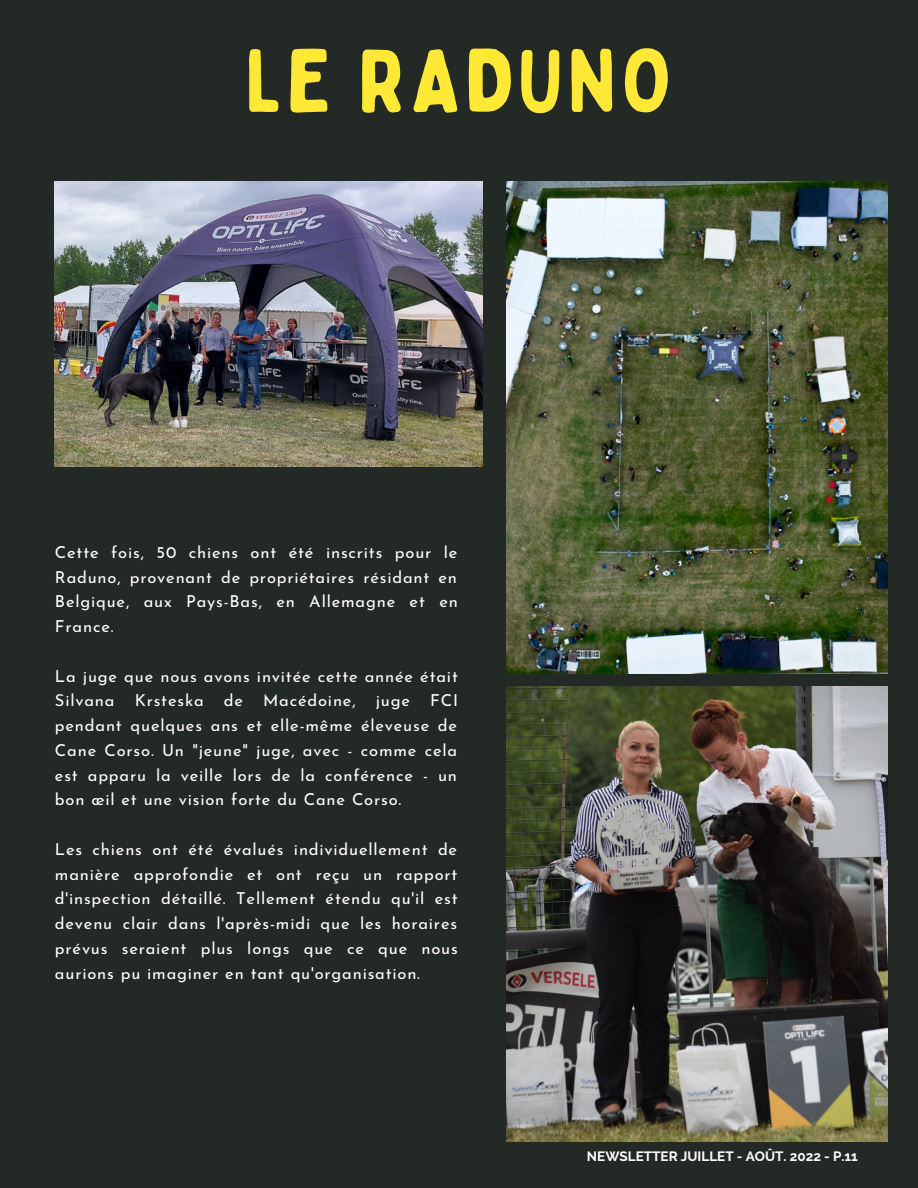
<style>
.page{position:relative;width:918px;height:1188px;background:#232a25}
.page>*{position:absolute;margin:0;border:0;box-sizing:border-box;transform-origin:0 0}
.t1{font:89.25px "Bobby Jones Soft";letter-spacing:.05em;color:#ffe936}
.t2{font:16.5px/24.8px "Josefin Sans";letter-spacing:.05em;color:#fff;text-align:justify}
.t3{font:700 13.5px "Raleway";color:#fff}
</style>
<div class="page">
<img style="left:507px;top:181px;width:381px;height:492px">
<img style="left:55px;top:181px;width:427px;height:285px">
<img style="left:507px;top:687px;width:381px;height:454px">
<h1 class="t1" style="left:245px;top:25px;width:428px">LE RADUNO</h1>
<p class="t2" style="left:55px;top:541px;width:404px">Cette fois, 50 chiens ont été inscrits pour le Raduno, provenant de propriétaires résidant en Belgique, aux Pays-Bas, en Allemagne et en France.</p>
<p class="t2" style="left:55px;top:665px;width:405px">La juge que nous avons invitée cette année était Silvana Krsteska de Macédoine, juge FCI pendant quelques ans et elle-même éleveuse de Cane Corso. Un "jeune" juge, avec - comme cela est apparu la veille lors de la conférence - un bon œil et une vision forte du Cane Corso.</p>
<p class="t2" style="left:55px;top:838px;width:404px">Les chiens ont été évalués individuellement de manière approfondie et ont reçu un rapport d'inspection détaillé. Tellement étendu qu'il est devenu clair dans l'après-midi que les horaires prévus seraient plus longs que ce que nous aurions pu imaginer en tant qu'organisation.</p>
<p class="t3" style="left:587px;top:1149px;width:273px">NEWSLETTER JUILLET - AOÛT. 2022 - P.11</p>
</div>
